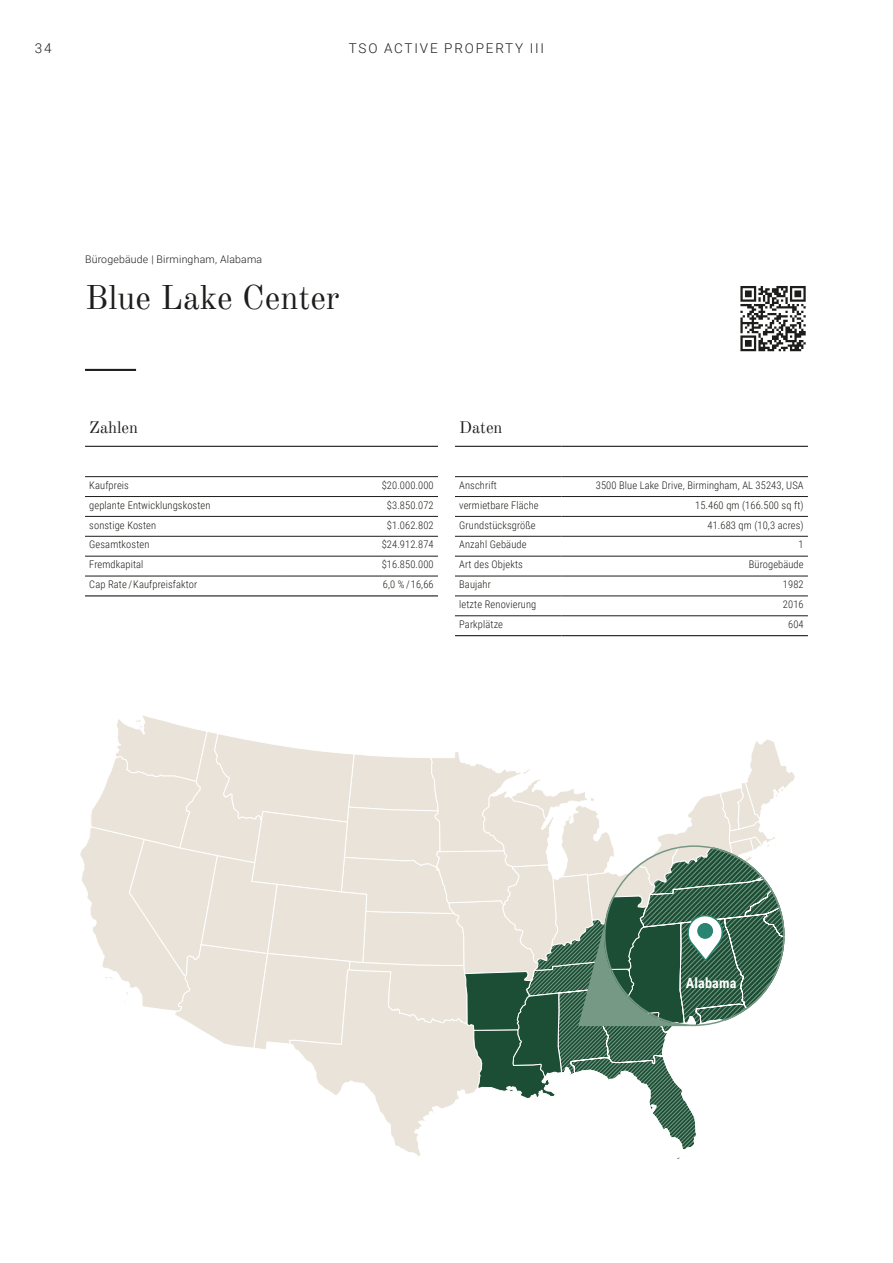
<style>
.page{position:relative;width:893px;height:1263px;background:#fff}
.page>*{position:absolute;margin:0;border:0;box-sizing:border-box;transform-origin:0 0}
.t1{font:33.75px "Old Standard TT";color:#1d1d1b}
.t2{font:16.5px "Old Standard TT";color:#1d1d1b}
.t3{font:700 14.25px "Roboto Condensed";letter-spacing:.01em;color:#fff}
.t4{font:300 13.5px "Roboto";letter-spacing:.135em;color:#1d1d1b}
.t5{font:300 10.5px "Roboto Condensed";letter-spacing:.01em;color:#1d1d1b}
.t6{font:300 10.5px "Roboto";letter-spacing:.02em;color:#1d1d1b}
</style>
<div class="page">
<svg style="left:80px;top:715px;width:715px;height:441px"></svg>
<div style="left:697px;top:923px;width:16px;height:16px;background:#298571;border-radius:50%"></div>
<hr style="left:85px;top:369px;width:51px;height:2px;background:#1d1d1b">
<hr style="left:85px;top:476px;width:199px;height:1px;background:#1d1d1b">
<hr style="left:85px;top:496px;width:199px;height:1px;background:#1d1d1b">
<hr style="left:85px;top:516px;width:199px;height:1px;background:#1d1d1b">
<hr style="left:85px;top:536px;width:199px;height:1px;background:#1d1d1b">
<hr style="left:284px;top:496px;width:154px;height:1px;background:#1d1d1b">
<hr style="left:284px;top:516px;width:154px;height:1px;background:#1d1d1b">
<hr style="left:284px;top:536px;width:154px;height:1px;background:#1d1d1b">
<hr style="left:85px;top:446px;width:199px;height:1px;background:#1d1d1b">
<hr style="left:284px;top:446px;width:154px;height:1px;background:#1d1d1b">
<hr style="left:284px;top:476px;width:154px;height:1px;background:#1d1d1b">
<hr style="left:85px;top:556px;width:199px;height:1px;background:#1d1d1b">
<hr style="left:284px;top:556px;width:154px;height:1px;background:#1d1d1b">
<hr style="left:85px;top:576px;width:199px;height:1px;background:#1d1d1b">
<hr style="left:284px;top:576px;width:154px;height:1px;background:#1d1d1b">
<hr style="left:85px;top:595px;width:199px;height:1px;background:#1d1d1b">
<hr style="left:284px;top:595px;width:154px;height:1px;background:#1d1d1b">
<hr style="left:455px;top:556px;width:106px;height:1px;background:#1d1d1b">
<hr style="left:561px;top:556px;width:247px;height:1px;background:#1d1d1b">
<hr style="left:455px;top:476px;width:106px;height:1px;background:#1d1d1b">
<hr style="left:455px;top:496px;width:106px;height:1px;background:#1d1d1b">
<hr style="left:455px;top:516px;width:106px;height:1px;background:#1d1d1b">
<hr style="left:455px;top:536px;width:106px;height:1px;background:#1d1d1b">
<hr style="left:561px;top:496px;width:247px;height:1px;background:#1d1d1b">
<hr style="left:561px;top:516px;width:247px;height:1px;background:#1d1d1b">
<hr style="left:561px;top:536px;width:247px;height:1px;background:#1d1d1b">
<hr style="left:455px;top:446px;width:106px;height:1px;background:#1d1d1b">
<hr style="left:561px;top:446px;width:247px;height:1px;background:#1d1d1b">
<hr style="left:455px;top:576px;width:106px;height:1px;background:#1d1d1b">
<hr style="left:561px;top:576px;width:247px;height:1px;background:#1d1d1b">
<hr style="left:561px;top:476px;width:247px;height:1px;background:#1d1d1b">
<hr style="left:455px;top:596px;width:106px;height:1px;background:#1d1d1b">
<hr style="left:561px;top:596px;width:247px;height:1px;background:#1d1d1b">
<hr style="left:455px;top:635px;width:106px;height:1px;background:#1d1d1b">
<hr style="left:561px;top:635px;width:247px;height:1px;background:#1d1d1b">
<hr style="left:455px;top:615px;width:106px;height:1px;background:#1d1d1b">
<hr style="left:561px;top:615px;width:247px;height:1px;background:#1d1d1b">
<div style="left:738px;top:284px;width:70px;height:69px;background:linear-gradient(to bottom,#fff,#fff)"></div>
<svg style="left:740px;top:286px;width:66px;height:65px"></svg>
<p class="t4" style="left:35px;top:38px;width:18px">34</p>
<p class="t4" style="left:349px;top:38px;width:197px">TSO ACTIVE PROPERTY III</p>
<p class="t6" style="left:85px;top:251px;width:179px">Bürogebäude | Birmingham, Alabama</p>
<h1 class="t1" style="left:85px;top:272px;width:256px">Blue Lake Center</h1>
<h2 class="t2" style="left:89px;top:415px;width:50px">Zahlen</h2>
<p class="t5" style="left:89px;top:478px;width:41px">Kaufpreis</p>
<p class="t5" style="left:382px;top:478px;width:53px">$20.000.000</p>
<p class="t5" style="left:89px;top:498px;width:123px">geplante Entwicklungskosten</p>
<p class="t5" style="left:387px;top:498px;width:48px">$3.850.072</p>
<p class="t5" style="left:89px;top:517px;width:68px">sonstige Kosten</p>
<p class="t5" style="left:387px;top:517px;width:48px">$1.062.802</p>
<p class="t5" style="left:89px;top:537px;width:62px">Gesamtkosten</p>
<p class="t5" style="left:382px;top:537px;width:53px">$24.912.874</p>
<p class="t5" style="left:89px;top:557px;width:56px">Fremdkapital</p>
<p class="t5" style="left:382px;top:557px;width:53px">$16.850.000</p>
<p class="t5" style="left:89px;top:577px;width:110px">Cap Rate / Kaufpreisfaktor</p>
<p class="t5" style="left:383px;top:577px;width:52px">6,0 % / 16,66</p>
<h2 class="t2" style="left:459px;top:415px;width:45px">Daten</h2>
<p class="t5" style="left:459px;top:478px;width:39px">Anschrift</p>
<p class="t5" style="left:596px;top:478px;width:209px">3500 Blue Lake Drive, Birmingham, AL 35243, USA</p>
<p class="t5" style="left:459px;top:498px;width:81px">vermietbare Fläche</p>
<p class="t5" style="left:695px;top:498px;width:110px">15.460 qm (166.500 sq ft)</p>
<p class="t5" style="left:459px;top:517px;width:78px">Grundstücksgröße</p>
<p class="t5" style="left:707px;top:517px;width:98px">41.683 qm (10,3 acres)</p>
<p class="t5" style="left:459px;top:537px;width:69px">Anzahl Gebäude</p>
<p class="t5" style="left:799px;top:537px;width:7px">1</p>
<p class="t5" style="left:459px;top:557px;width:65px">Art des Objekts</p>
<p class="t5" style="left:749px;top:557px;width:56px">Bürogebäude</p>
<p class="t5" style="left:459px;top:577px;width:33px">Baujahr</p>
<p class="t5" style="left:783px;top:577px;width:22px">1982</p>
<p class="t5" style="left:459px;top:597px;width:79px">letzte Renovierung</p>
<p class="t5" style="left:783px;top:597px;width:22px">2016</p>
<p class="t5" style="left:459px;top:617px;width:45px">Parkplätze</p>
<p class="t5" style="left:788px;top:617px;width:17px">604</p>
<h3 class="t3" style="left:686px;top:973px;width:52px">Alabama</h3>
</div>
